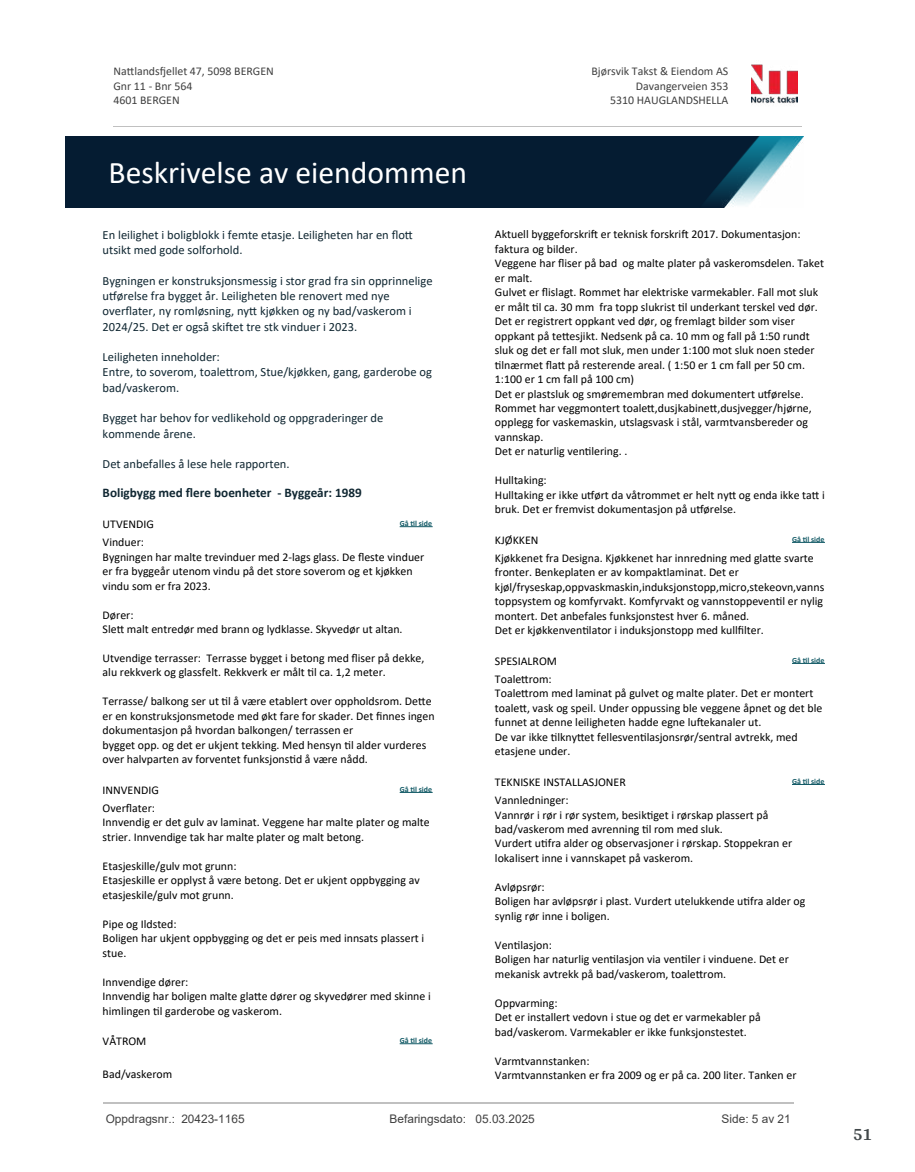
<style>
.page{position:relative;width:915px;height:1172px;background:#fff}
.page>*{position:absolute;margin:0;border:0;box-sizing:border-box;transform-origin:0 0}
.t1{font:31.65px "Calibri";color:#fff}
.t2{font:700 18px "Arya";color:#414749}
.t3{font:700 13.2px "Calibri";color:#102732}
.t4{font:12.45px/15.3px "Calibri";color:#102732}
.t5{font:11.85px/14.4px "Calibri";color:#000}
.t6{font:11.85px/14.5px "Calibri";color:#404040}
.t7{font:11.85px "Arial";color:#404040}
.t8{font:700 7.95px "Calibri";color:#115965}
</style>
<div class="page">
<hr style="left:399px;top:526px;width:33px;height:1px;background:#115965">
<hr style="left:399px;top:792px;width:33px;height:1px;background:#115965">
<hr style="left:399px;top:1043px;width:33px;height:1px;background:#115965">
<hr style="left:791px;top:542px;width:33px;height:1px;background:#115965">
<hr style="left:791px;top:663px;width:33px;height:1px;background:#115965">
<hr style="left:791px;top:784px;width:33px;height:1px;background:#115965">
<img style="left:751px;top:64px;width:46px;height:40px">
<hr style="left:113px;top:127px;width:688px;height:1px;background:#c0c0c0">
<img style="left:65px;top:137px;width:738px;height:71px">
<hr style="left:103px;top:1102px;width:690px;height:1px;background:#c0c0c0">
<p class="t6" style="left:113px;top:64px;width:162px">Na琀琀lands昀樀ellet 47, 5098 BERGEN<br>Gnr 11 - Bnr 564<br>4601 BERGEN</p>
<p class="t6" style="left:591px;top:64px;width:138px">Bjørsvik Takst &amp; Eiendom AS</p>
<p class="t6" style="left:635px;top:78px;width:94px">Davangerveien 353</p>
<p class="t6" style="left:610px;top:93px;width:120px">5310 HAUGLANDSHELLA</p>
<h1 class="t1" style="left:109px;top:150px;width:360px">Beskrivelse av eiendommen</h1>
<p class="t4" style="left:103px;top:227px;width:311px">En leilighet i boligblokk i femte etasje. Leiligheten har en 昀氀o琀琀utsikt med gode solforhold.</p>
<p class="t4" style="left:103px;top:273px;width:331px">Bygningen er konstruksjonsmessig i stor grad fra sin opprinnelige u琀昀ørelse fra bygget år. Leiligheten ble renovert med nye<br>over昀氀ater, ny romløsning, ny琀琀 kjøkken og ny bad/vaskerom i 2024/25. Det er også ski昀琀et tre stk vinduer i 2023.</p>
<p class="t4" style="left:103px;top:349px;width:331px">Leiligheten inneholder:<br>Entre, to soverom, toale琀琀rom, Stue/kjøkken, gang, garderobe og bad/vaskerom.</p>
<p class="t4" style="left:103px;top:410px;width:282px">Bygget har behov for vedlikehold og oppgraderinger de kommende årene.</p>
<p class="t4" style="left:103px;top:456px;width:188px">Det anbefalles å lese hele rapporten.</p>
<p class="t3" style="left:103px;top:483px;width:260px">Boligbygg med 昀氀ere boenheter - Byggeår: 1989</p>
<p class="t5" style="left:103px;top:516px;width:53px">UTVENDIG</p>
<p class="t8" style="left:399px;top:517px;width:34px">Gå 琀椀l side</p>
<p class="t5" style="left:103px;top:535px;width:323px">Vinduer:<br>Bygningen har malte trevinduer med 2-lags glass. De 昀氀este vinduer er fra byggeår utenom vindu på det store soverom og et kjøkken vindu som er fra 2023.</p>
<p class="t5" style="left:103px;top:607px;width:301px">Dører:<br>Sle琀琀 malt entredør med brann og lydklasse. Skyvedør ut altan.</p>
<p class="t5" style="left:103px;top:650px;width:323px">Utvendige terrasser: Terrasse bygget i betong med 昀氀iser på dekke, alu rekkverk og glassfelt. Rekkverk er målt 琀椀l ca. 1,2 meter.</p>
<p class="t5" style="left:103px;top:694px;width:333px">Terrasse/ balkong ser ut 琀椀l å være etablert over oppholdsrom. De琀琀e er en konstruksjonsmetode med økt fare for skader. Det 昀椀nnes ingen dokumentasjon på hvordan balkongen/ terrassen er<br>bygget opp. og det er ukjent tekking. Med hensyn 琀椀l alder vurderes over halvparten av forventet funksjons琀椀d å være nådd.</p>
<p class="t5" style="left:103px;top:782px;width:58px">INNVENDIG</p>
<p class="t8" style="left:399px;top:783px;width:34px">Gå 琀椀l side</p>
<p class="t5" style="left:103px;top:800px;width:328px">Over昀氀ater:<br>Innvendig er det gulv av laminat. Veggene har malte plater og malte strier. Innvendige tak har malte plater og malt betong.</p>
<p class="t5" style="left:103px;top:858px;width:318px">Etasjeskille/gulv mot grunn:<br>Etasjeskille er opplyst å være betong. Det er ukjent oppbygging av etasjeskile/gulv mot grunn.</p>
<p class="t5" style="left:103px;top:916px;width:323px">Pipe og Ildsted:<br>Boligen har ukjent oppbygging og det er peis med innsats plassert i stue.</p>
<p class="t5" style="left:103px;top:974px;width:329px">Innvendige dører:<br>Innvendig har boligen malte gla琀琀e dører og skyvedører med skinne i himlingen 琀椀l garderobe og vaskerom.</p>
<p class="t5" style="left:103px;top:1033px;width:45px">VÅTROM</p>
<p class="t8" style="left:399px;top:1034px;width:34px">Gå 琀椀l side</p>
<p class="t5" style="left:103px;top:1066px;width:71px">Bad/vaskerom</p>
<p class="t5" style="left:495px;top:227px;width:330px">Aktuell byggeforskri昀琀 er teknisk forskri昀琀 2017. Dokumentasjon: faktura og bilder.<br>Veggene har 昀氀iser på bad og malte plater på vaskeromsdelen. Taket er malt.<br>Gulvet er 昀氀islagt. Rommet har elektriske varmekabler. Fall mot sluk er målt 琀椀l ca. 30 mm fra topp slukrist 琀椀l underkant terskel ved dør.<br>Det er registrert oppkant ved dør, og fremlagt bilder som viser oppkant på te琀琀esjikt. Nedsenk på ca. 10 mm og fall på 1:50 rundt sluk og det er fall mot sluk, men under 1:100 mot sluk noen steder<br>琀椀lnærmet 昀氀a琀琀 på resterende areal. ( 1:50 er 1 cm fall per 50 cm.<br>1:100 er 1 cm fall på 100 cm)<br>Det er plastsluk og smøremembran med dokumentert u琀昀ørelse.<br>Rommet har veggmontert toale琀琀,dusjkabine琀琀,dusjvegger/hjørne, opplegg for vaskemaskin, utslagsvask i stål, varmtvansbereder og vannskap.<br>Det er naturlig ven琀椀lering. .</p>
<p class="t5" style="left:495px;top:473px;width:331px">Hulltaking:<br>Hulltaking er ikke u琀昀ørt da våtrommet er helt ny琀琀 og enda ikke ta琀琀 i bruk. Det er fremvist dokumentasjon på u琀昀ørelse.</p>
<p class="t5" style="left:495px;top:532px;width:45px">KJØKKEN</p>
<p class="t8" style="left:791px;top:533px;width:34px">Gå 琀椀l side</p>
<p class="t5" style="left:495px;top:550px;width:331px">Kjøkkenet fra Designa. Kjøkkenet har innredning med gla琀琀e svarte fronter. Benkeplaten er av kompaktlaminat. Det er kjøl/fryseskap,oppvaskmaskin,induksjonstopp,micro,stekeovn,vanns toppsystem og komfyrvakt. Komfyrvakt og vannstoppeven琀椀l er nylig montert. Det anbefales funksjonstest hver 6. måned.<br>Det er kjøkkenven琀椀lator i induksjonstopp med kull昀椀lter.</p>
<p class="t5" style="left:495px;top:653px;width:63px">SPESIALROM</p>
<p class="t8" style="left:791px;top:654px;width:34px">Gå 琀椀l side</p>
<p class="t5" style="left:495px;top:671px;width:329px">Toale琀琀rom:<br>Toale琀琀rom med laminat på gulvet og malte plater. Det er montert toale琀琀, vask og speil. Under oppussing ble veggene åpnet og det ble funnet at denne leiligheten hadde egne lu昀琀ekanaler ut.<br>De var ikke 琀椀lkny琀琀et fellesven琀椀lasjonsrør/sentral avtrekk, med etasjene under.</p>
<p class="t5" style="left:495px;top:774px;width:132px">TEKNISKE INSTALLASJONER</p>
<p class="t8" style="left:791px;top:775px;width:34px">Gå 琀椀l side</p>
<p class="t5" style="left:495px;top:793px;width:299px">Vannledninger:<br>Vannrør i rør i rør system, besik琀椀get i rørskap plassert på bad/vaskerom med avrenning 琀椀l rom med sluk.<br>Vurdert u琀椀fra alder og observasjoner i rørskap. Stoppekran er lokalisert inne i vannskapet på vaskerom.</p>
<p class="t5" style="left:495px;top:879px;width:312px">Avløpsrør:<br>Boligen har avløpsrør i plast. Vurdert utelukkende u琀椀fra alder og synlig rør inne i boligen.</p>
<p class="t5" style="left:495px;top:937px;width:295px">Ven琀椀lasjon:<br>Boligen har naturlig ven琀椀lasjon via ven琀椀ler i vinduene. Det er mekanisk avtrekk på bad/vaskerom, toale琀琀rom.</p>
<p class="t5" style="left:495px;top:995px;width:267px">Oppvarming:<br>Det er installert vedovn i stue og det er varmekabler på bad/vaskerom. Varmekabler er ikke funksjonstestet.</p>
<p class="t5" style="left:495px;top:1053px;width:303px">Varmtvannstanken:<br>Varmtvannstanken er fra 2009 og er på ca. 200 liter. Tanken er</p>
<p class="t7" style="left:106px;top:1111px;width:140px">Oppdragsnr.: 20423-1165</p>
<p class="t7" style="left:389px;top:1111px;width:147px">Befaringsdato: 05.03.2025</p>
<p class="t7" style="left:721px;top:1111px;width:71px">Side: 5 av 21</p>
<h2 class="t2" style="left:852px;top:1123px;width:21px">51</h2>
</div>
